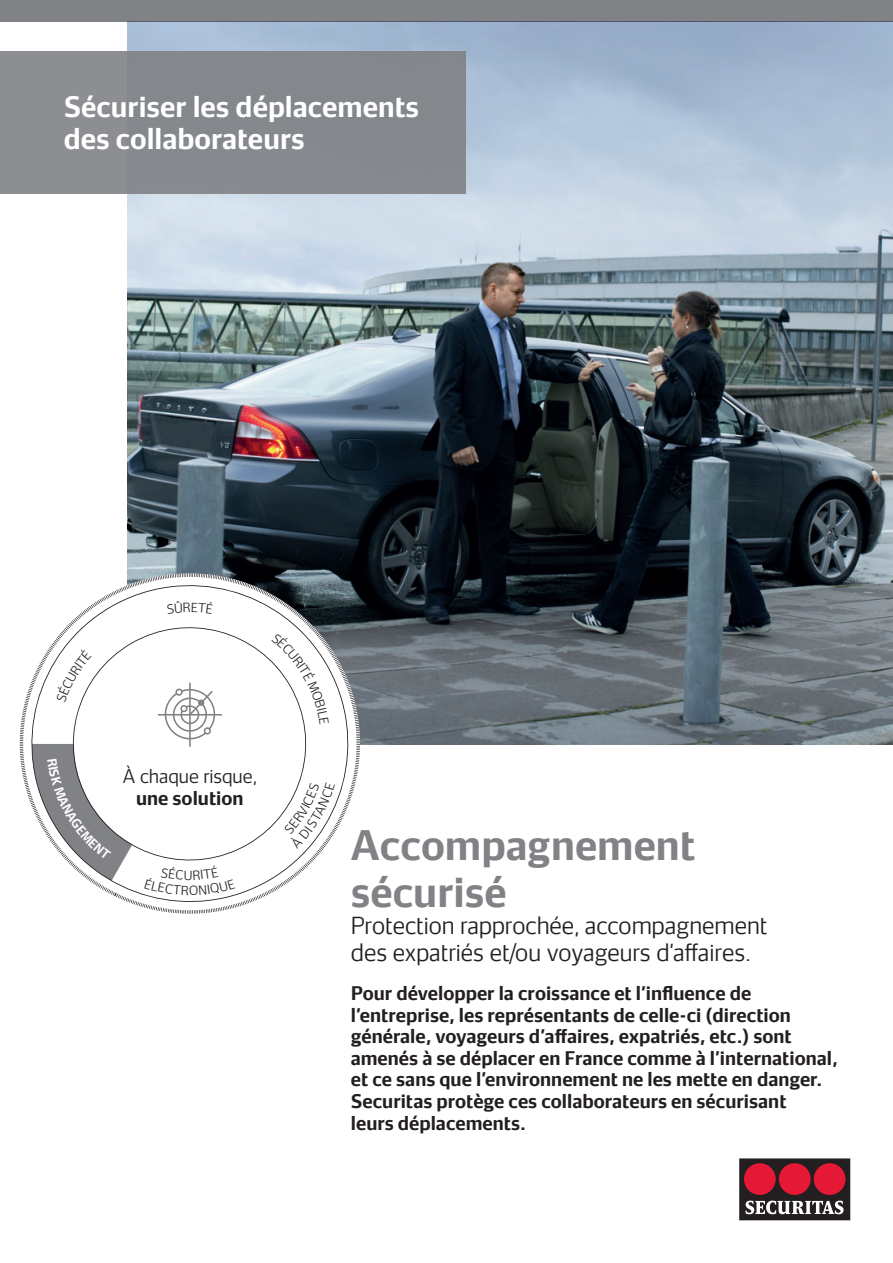
<style>
.page{position:relative;width:893px;height:1263px;background:#fff}
.page>*{position:absolute;margin:0;border:0;box-sizing:border-box;transform-origin:0 0}
.t1{font:700 39px/46.8px "Securitas Sans TT";color:#808285}
.t2{font:700 27px/32.4px "Securitas Sans TT";color:#fff}
.t3{font:300 22.5px/27px "Securitas Sans TT";color:#231f20}
.t4{font:700 18px/21.6px "Securitas Sans TT";color:#231f20}
.t5{font:300 18px "Securitas Sans";color:#231f20}
.t6{font:700 18px "Securitas Sans";color:#231f20}
</style>
<div class="page">
<img style="left:128px;top:21px;width:765px;height:723px">
<div style="left:0;top:51px;width:466px;height:142px;background:#85898d"></div>
<div style="left:0;top:0;width:893px;height:21px;background:#808285"></div>
<svg style="left:739px;top:1158px;width:111px;height:62px;background:#7c343f"></svg>
<svg style="left:20px;top:573px;width:339px;height:339px"></svg>
<svg style="left:32px;top:578px;width:316px;height:331px"></svg>
<h2 class="t2" style="left:64px;top:87px;width:357px">Sécuriser les déplacements des collaborateurs</h2>
<p class="t5" style="left:123px;top:761px;width:135px">À chaque risque,</p>
<p class="t6" style="left:136px;top:782px;width:109px">une solution</p>
<h1 class="t1" style="left:351px;top:817px;width:346px">Accompagnement sécurisé</h1>
<p class="t3" style="left:351px;top:909px;width:418px">Protection rapprochée, accompagnement des expatriés et/ou voyageurs d’affaires.</p>
<p class="t4" style="left:351px;top:980px;width:488px">Pour développer la croissance et l’influence de l’entreprise, les représentants de celle-ci (direction générale, voyageurs d’affaires, expatriés, etc.) sont amenés à se déplacer en France comme à l’international, et ce sans que l’environnement ne les mette en danger.<br>Securitas protège ces collaborateurs en sécurisant<br>leurs déplacements.</p>
</div>
